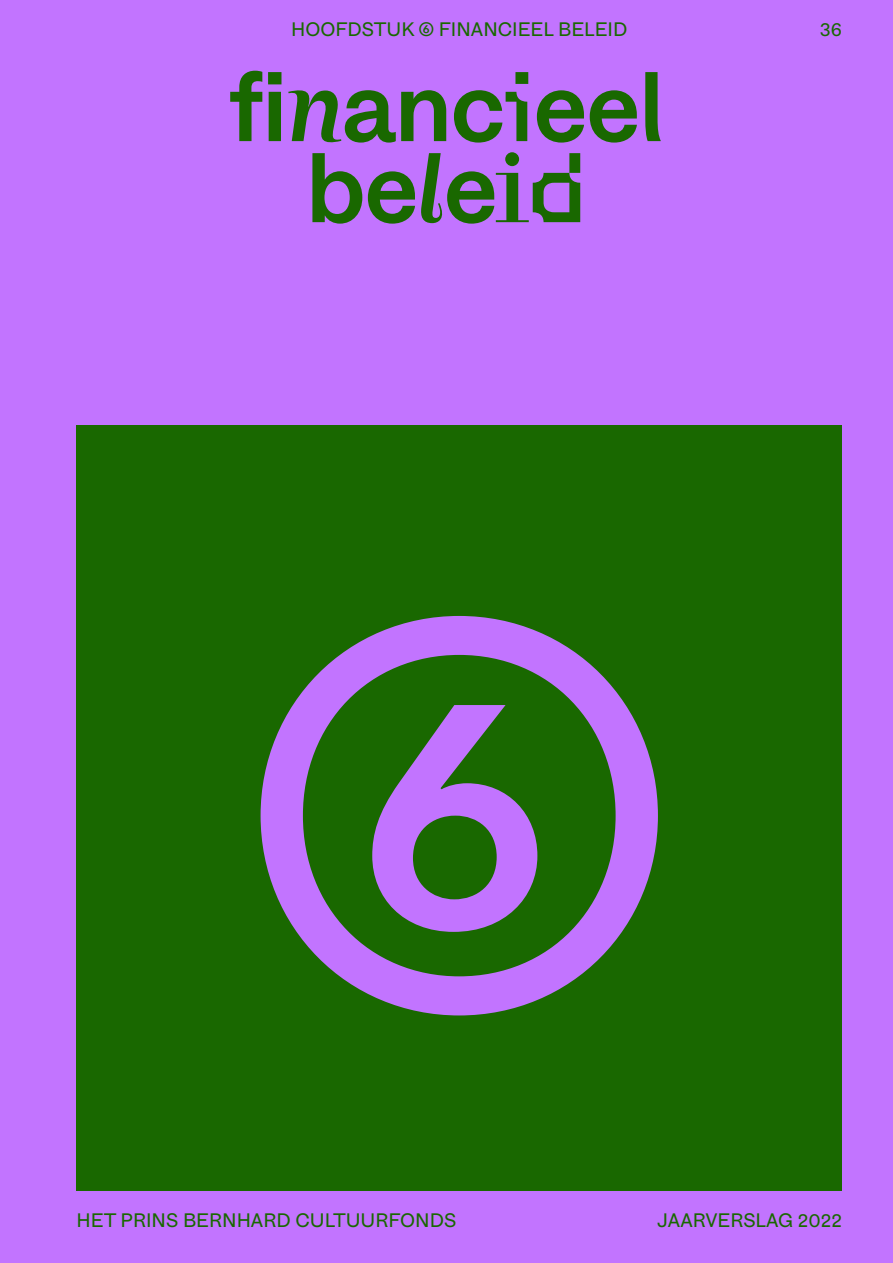
<style>
.page{position:relative;width:893px;height:1263px;background:#c274ff}
.page>*{position:absolute;margin:0;border:0;box-sizing:border-box;transform-origin:0 0}
.t1{font:550.35px "HAL Four Grotesk";color:#c274ff}
.t2{font:98.55px/81px "HAL Four Groteskhetcultuurfond Semibold Random";letter-spacing:-.02em;color:#196800;text-align:center}
.t3{font:19.5px "HAL Four Grotesk";color:#196800}
</style>
<div class="page">
<div style="left:77px;top:425px;width:765px;height:766px;background:#196800"></div>
<p class="t3" style="left:291px;top:16px;width:338px">HOOFDSTUK ⑥ FINANCIEEL BELEID</p>
<p class="t3" style="left:820px;top:16px;width:24px">36</p>
<h2 class="t2" style="left:228px;top:62px;width:438px">financieel beleid</h2>
<h1 class="t1" style="left:245px;top:435px;width:431px">⑥</h1>
<p class="t3" style="left:77px;top:1206px;width:381px">HET PRINS BERNHARD CULTUURFONDS</p>
<p class="t3" style="left:657px;top:1206px;width:186px">JAARVERSLAG 2022</p>
</div>
